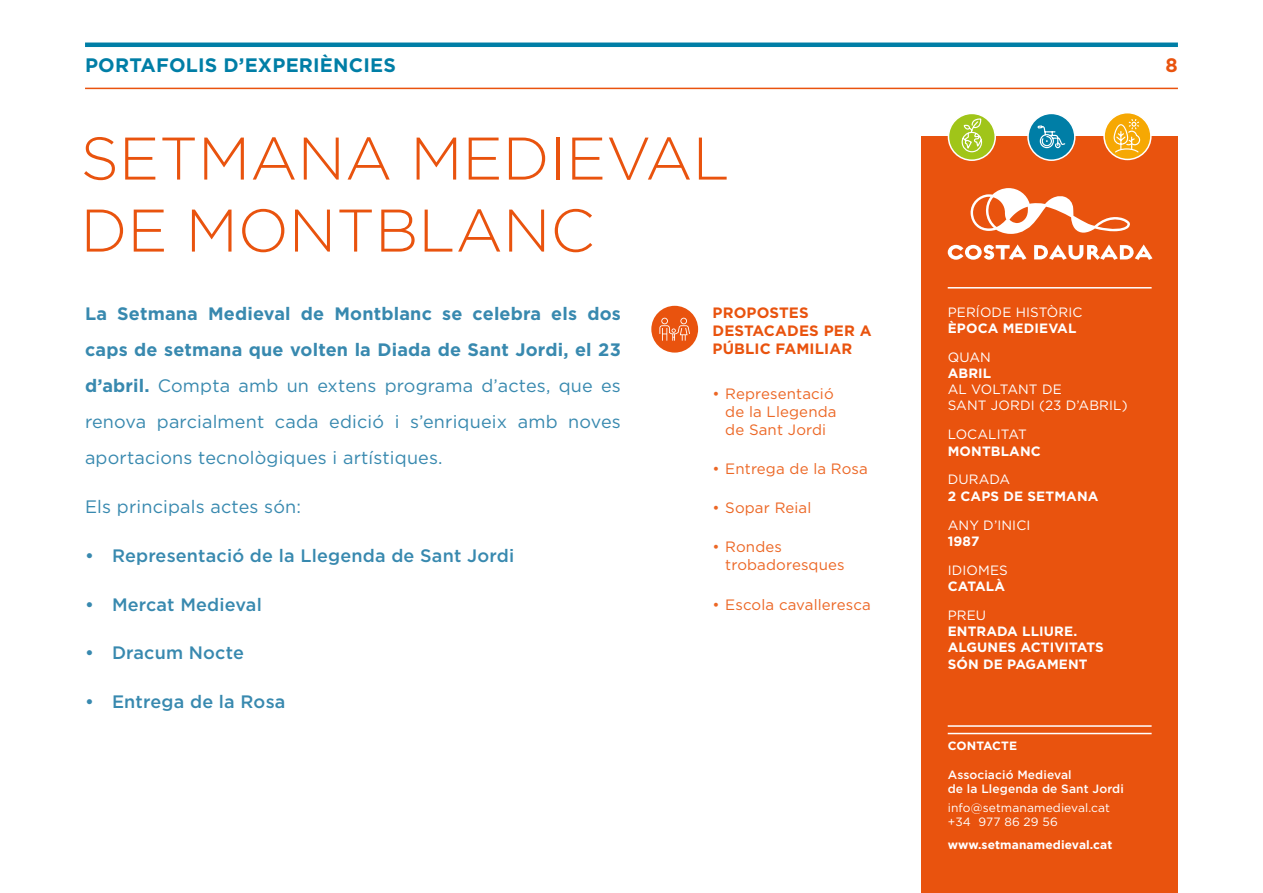
<style>
.page{position:relative;width:1263px;height:893px;background:#fff}
.page>*{position:absolute;margin:0;border:0;box-sizing:border-box;transform-origin:0 0}
.t1{font:300 60px/72px "Gotham";color:#e9530e}
.t2{font:700 19.5px "Gotham";letter-spacing:.01em;color:#007ea6}
.t3{font:700 19.5px "Gotham";color:#e9530e}
.t4{font:18px/36px "Gotham";letter-spacing:.01em;color:#3889af;text-align:justify}
.t5{font:500 18px "Gotham";letter-spacing:.01em;color:#3889af}
.t6{font:15px/18px "Gotham";letter-spacing:.01em;color:#ec6725}
.t7{font:700 15px/18px "Gotham";letter-spacing:.01em;color:#e9530e}
.t8{font:700 13.5px/16.2px "Gotham";letter-spacing:.01em;color:#fff}
.t9{font:13.5px/16.2px "Gotham";letter-spacing:.01em;color:#fff}
.t10{font:500 12px/14.4px "Gotham";letter-spacing:.01em;color:#fff}
.t11{font:12px/14.4px "Gotham";letter-spacing:.01em;color:#fff}
.t12{font:700 12px "Gotham";letter-spacing:.01em;color:#fff}
.s1{font-weight:700}
</style>
<div class="page">
<hr style="left:85px;top:43px;width:1093px;height:4px;background:#007ea6">
<hr style="left:85px;top:88px;width:1093px;height:1px;background:#e9530e">
<div style="left:921px;top:137px;width:257px;height:756px;background:#e9530e"></div>
<hr style="left:948px;top:733px;width:203px;height:1px;background:#fff">
<hr style="left:948px;top:287px;width:203px;height:2px;background:#fff">
<svg style="left:948px;top:244px;width:78px;height:16px"></svg>
<svg style="left:1034px;top:244px;width:118px;height:16px"></svg>
<svg style="left:970px;top:188px;width:160px;height:46px"></svg>
<hr style="left:948px;top:725px;width:203px;height:2px;background:#fff">
<div style="left:651px;top:306px;width:47px;height:47px;background:#e9530e;border-radius:50%"></div>
<svg style="left:659px;top:318px;width:31px;height:23px"></svg>
<div style="left:948px;top:113px;width:47px;height:47px;background:#a0c519;border-radius:50%"></div>
<div style="left:948px;top:113px;width:48px;height:48px;border:2px solid #fff;border-radius:50%"></div>
<svg style="left:961px;top:117px;width:22px;height:36px"></svg>
<div style="left:1028px;top:113px;width:47px;height:47px;background:#007ea6;border-radius:50%"></div>
<div style="left:1027px;top:113px;width:48px;height:48px;border:2px solid #fff;border-radius:50%"></div>
<svg style="left:1037px;top:115px;width:29px;height:34px"></svg>
<div style="left:1104px;top:113px;width:47px;height:46px;background:#f6a803;border-radius:50%"></div>
<div style="left:1103px;top:112px;width:48px;height:48px;border:2px solid #fff;border-radius:50%"></div>
<svg style="left:1113px;top:120px;width:28px;height:34px"></svg>
<p class="t2" style="left:85px;top:53px;width:312px">PORTAFOLIS D’EXPERIÈNCIES</p>
<p class="t3" style="left:1166px;top:53px;width:14px">8</p>
<h1 class="t1" style="left:81px;top:121px;width:651px">SETMANA MEDIEVAL<br>DE MONTBLANC</h1>
<p class="t4" style="left:85px;top:295px;width:537px"><span class="s1">La Setmana Medieval de Montblanc se celebra els dos caps de setmana que volten la Diada de Sant Jordi, el 23 d’abril.</span> Compta amb un extens programa d’actes, que es renova parcialment cada edició i s’enriqueix amb noves aportacions tecnològiques i artístiques.</p>
<p class="t4" style="left:85px;top:488px;width:218px">Els principals actes són:</p>
<p class="t5" style="left:85px;top:544px;width:431px">• Representació de la Llegenda de Sant Jordi</p>
<p class="t5" style="left:85px;top:592px;width:178px">• Mercat Medieval</p>
<p class="t5" style="left:85px;top:641px;width:160px">• Dracum Nocte</p>
<p class="t5" style="left:85px;top:690px;width:202px">• Entrega de la Rosa</p>
<p class="t7" style="left:712px;top:303px;width:161px">PROPOSTES<br>DESTACADES PER A<br>PÚBLIC FAMILIAR</p>
<p class="t6" style="left:725px;top:384px;width:113px;text-indent:-13px">• Representació de la Llegenda de Sant Jordi</p>
<p class="t6" style="left:712px;top:459px;width:157px">• Entrega de la Rosa</p>
<p class="t6" style="left:712px;top:498px;width:100px">• Sopar Reial</p>
<p class="t6" style="left:725px;top:538px;width:121px;text-indent:-13px">• Rondes trobadoresques</p>
<p class="t6" style="left:712px;top:595px;width:160px">• Escola cavalleresca</p>
<p class="t9" style="left:948px;top:303px;width:136px">PERÍODE HISTÒRIC</p>
<p class="t8" style="left:948px;top:320px;width:130px">ÈPOCA MEDIEVAL</p>
<p class="t9" style="left:948px;top:349px;width:45px">QUAN</p>
<p class="t8" style="left:948px;top:365px;width:45px">ABRIL</p>
<p class="t9" style="left:948px;top:381px;width:181px">AL VOLTANT DE<br>SANT JORDI (23 D’ABRIL)</p>
<p class="t9" style="left:948px;top:426px;width:81px">LOCALITAT</p>
<p class="t8" style="left:948px;top:443px;width:95px">MONTBLANC</p>
<p class="t9" style="left:948px;top:471px;width:64px">DURADA</p>
<p class="t8" style="left:948px;top:488px;width:152px">2 CAPS DE SETMANA</p>
<p class="t9" style="left:948px;top:516px;width:84px">ANY D’INICI</p>
<p class="t8" style="left:948px;top:533px;width:33px">1987</p>
<p class="t9" style="left:948px;top:562px;width:62px">IDIOMES</p>
<p class="t8" style="left:948px;top:578px;width:59px">CATALÀ</p>
<p class="t9" style="left:948px;top:607px;width:40px">PREU</p>
<p class="t8" style="left:948px;top:623px;width:158px">ENTRADA LLIURE.<br>ALGUNES ACTIVITATS<br>SÓN DE PAGAMENT</p>
<p class="t12" style="left:948px;top:737px;width:71px">CONTACTE</p>
<p class="t10" style="left:948px;top:767px;width:178px">Associació Medieval<br>de la Llegenda de Sant Jordi</p>
<p class="t11" style="left:948px;top:800px;width:164px">info@setmanamedieval.cat +34 977 86 29 56</p>
<p class="t12" style="left:948px;top:837px;width:166px">www.setmanamedieval.cat</p>
</div>
